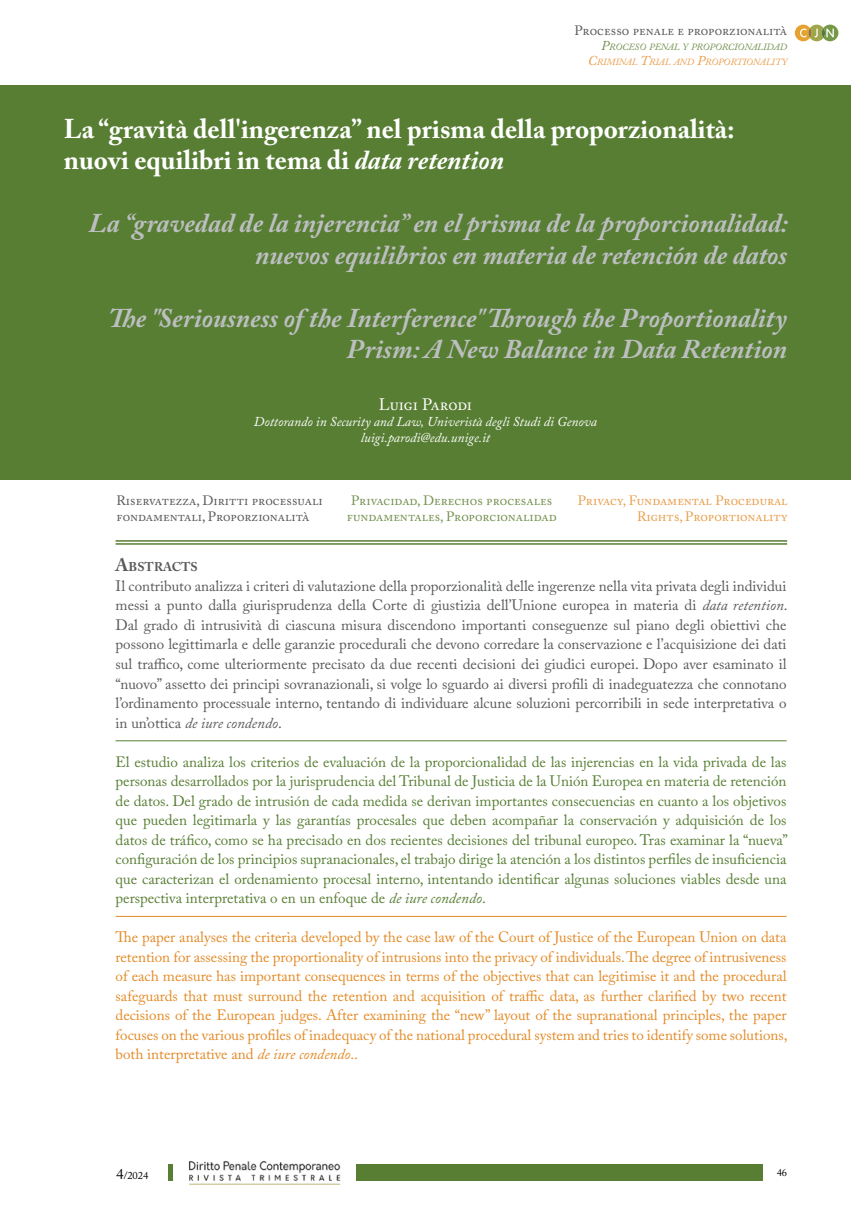
<style>
.page{position:relative;width:851px;height:1221px;background:#fff}
.page>*{position:absolute;margin:0;border:0;box-sizing:border-box;transform-origin:0 0}
.t1{font:italic 700 27px/31.5px "Adobe Caslon Pro";color:#bcbec0;text-align:right}
.t2{font:700 27px/31.5px "Adobe Caslon Pro";color:#fff}
.t3{font:16.5px "Adobe Caslon Pro";letter-spacing:-.01em;color:#fff}
.t4{font:15px/19.5px "Adobe Caslon Pro";color:#577e33;text-align:justify}
.t5{font:15px/19.5px "Adobe Caslon Pro";color:#58595b;text-align:justify}
.t6{font:15px/19.5px "Adobe Caslon Pro";color:#e38a26;text-align:justify}
.t7{font:13.5px/16.2px "Adobe Caslon Pro";color:#58595b}
.t8{font:italic 13.5px/16.2px "Adobe Caslon Pro";color:#fff;text-align:center}
.t9{font:13.5px/16.2px "Adobe Caslon Pro";color:#74904f;text-align:center}
.t10{font:13.5px/16.2px "Adobe Caslon Pro";color:#e99e4c;text-align:right}
.t11{font:700 12.6px "Adobe Caslon Pro";color:#58595b}
.t12{font:10.5px "Adobe Caslon Pro";color:#000}
.t13{font:italic 9.45px/15px "Adobe Caslon Pro";color:#74904f;text-align:right}
.s1{font-size:13.5px}
.s2{font-size:13.5px;color:#e99e4c}
.s3{color:#e99e4c}
.s4{font-style:italic}
.s5{font-size:18px}
.s6{font-size:15px}
</style>
<div class="page">
<div style="left:168px;top:1164px;width:5px;height:17px;background:#577e33"></div>
<div style="left:356px;top:1164px;width:407px;height:17px;background:#577e33"></div>
<img style="left:188px;top:1160px;width:153px;height:24px">
<hr style="left:116px;top:740px;width:670px;height:1px;background:#577e33">
<hr style="left:116px;top:916px;width:670px;height:1px;background:#e38a26">
<svg style="left:794px;top:25px;width:44px;height:16px"></svg>
<div style="left:0;top:85px;width:850px;height:394px;background:#577e33"></div>
<hr style="left:116px;top:543px;width:671px;height:1px;background:#577e33">
<hr style="left:116px;top:540px;width:671px;height:1px;background:#577e33">
<p class="t7" style="left:574px;top:22px;width:214px">Processo penale e proporzionalità</p>
<p class="t13" style="left:587px;top:39px;width:201px"><span class="s1">P</span>ROCESO PENAL Y PROPORCIONALIDAD<br><span class="s2">C</span><span class="s3">RIMINAL</span> <span class="s2">T</span><span class="s3">RIAL AND</span> <span class="s2">P</span><span class="s3">ROPORTIONALITY</span></p>
<h1 class="t2" style="left:64px;top:113px;width:672px">La “gravità dell'ingerenza” nel prisma della proporzionalità: nuovi equilibri in tema di <span class="s4">data retention</span></h1>
<h1 class="t1" style="left:89px;top:207px;width:700px">La “gravedad de la injerencia” en el prisma de la proporcionalidad: nuevos equilibrios en materia de retención de datos</h1>
<h1 class="t1" style="left:108px;top:302px;width:680px">The "Seriousness of the Interference" Through the Proportionality<br>Prism: A New Balance in Data Retention</h1>
<p class="t3" style="left:379px;top:394px;width:95px">Luigi Parodi</p>
<p class="t8" style="left:254px;top:413px;width:345px">Dottorando in Security and Law, Univeristà degli Studi di Genova luigi.parodi@edu.unige.it</p>
<p class="t7" style="left:116px;top:492px;width:208px">Riservatezza, Diritti processuali fondamentali, Proporzionalità</p>
<p class="t10" style="left:577px;top:492px;width:211px">Privacy, Fundamental Procedural<br>Rights, Proportionality</p>
<p class="t9" style="left:347px;top:492px;width:211px">Privacidad, Derechos procesales fundamentales, Proporcionalidad</p>
<p class="t11" style="left:116px;top:559px;width:84px"><span class="s5">A</span>BSTRACTS</p>
<p class="t5" style="left:116px;top:576px;width:673px">Il contributo analizza i criteri di valutazione della proporzionalità delle ingerenze nella vita privata degli individui messi a punto dalla giurisprudenza della Corte di giustizia dell’Unione europea in materia di <span class="s4">data retention</span>.<br>Dal grado di intrusività di ciascuna misura discendono importanti conseguenze sul piano degli obiettivi che possono legittimarla e delle garanzie procedurali che devono corredare la conservazione e l’acquisizione dei dati sul traffico, come ulteriormente precisato da due recenti decisioni dei giudici europei. Dopo aver esaminato il “nuovo” assetto dei principi sovranazionali, si volge lo sguardo ai diversi profili di inadeguatezza che connotano l’ordinamento processuale interno, tentando di individuare alcune soluzioni percorribili in sede interpretativa o in un’ottica <span class="s4">de iure condendo</span>.</p>
<p class="t4" style="left:116px;top:751px;width:673px">El estudio analiza los criterios de evaluación de la proporcionalidad de las injerencias en la vida privada de las personas desarrollados por la jurisprudencia del Tribunal de Justicia de la Unión Europea en materia de retención de datos. Del grado de intrusión de cada medida se derivan importantes consecuencias en cuanto a los objetivos que pueden legitimarla y las garantías procesales que deben acompañar la conservación y adquisición de los datos de tráfico, como se ha precisado en dos recientes decisiones del tribunal europeo. Tras examinar la “nueva” configuración de los principios supranacionales, el trabajo dirige la atención a los distintos perfiles de insuficiencia que caracterizan el ordenamiento procesal interno, intentando identificar algunas soluciones viables desde una perspectiva interpretativa o en un enfoque de <span class="s4">de iure condendo</span>.</p>
<p class="t6" style="left:116px;top:927px;width:673px">The paper analyses the criteria developed by the case law of the Court of Justice of the European Union on data retention for assessing the proportionality of intrusions into the privacy of individuals. The degree of intrusiveness of each measure has important consequences in terms of the objectives that can legitimise it and the procedural safeguards that must surround the retention and acquisition of traffic data, as further clarified by two recent decisions of the European judges. After examining the “new” layout of the supranational principles, the paper focuses on the various profiles of inadequacy of the national procedural system and tries to identify some solutions, both interpretative and <span class="s4">de iure condendo</span>..</p>
<p class="t12" style="left:116px;top:1168px;width:34px"><span class="s6">4</span>/2024</p>
<p class="t12" style="left:776px;top:1165px;width:12px">46</p>
</div>
